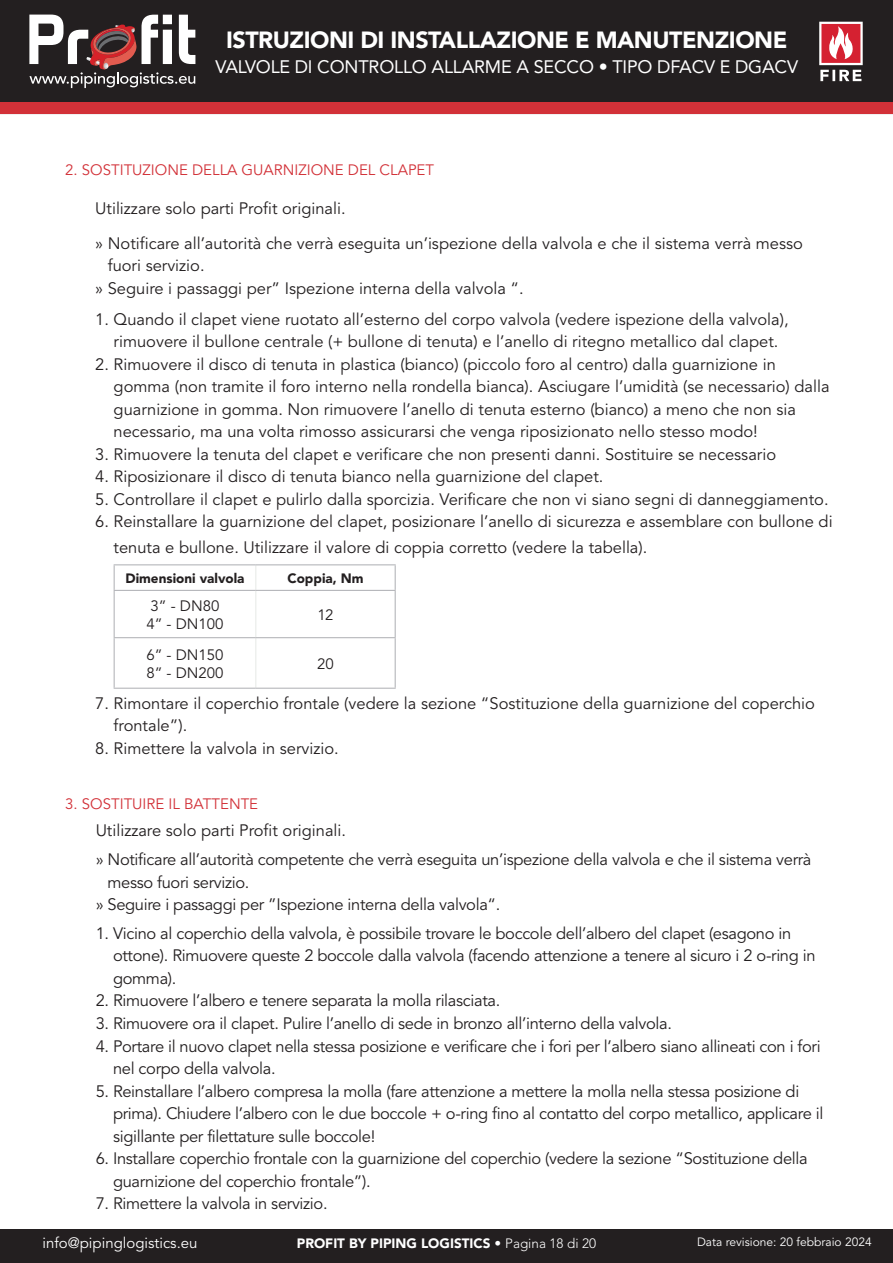
<style>
.page{position:relative;width:893px;height:1263px;background:#fff}
.page>*{position:absolute;margin:0;border:0;box-sizing:border-box;transform-origin:0 0}
.t1{font:900 23.25px "Avenir LT Std";letter-spacing:-.02em;color:#fff}
.t2{font:18px "Avenir LT Std";letter-spacing:-.01em;color:#fff}
.t3{font:16.5px/22.5px "Avenir LT Std";color:#231f20}
.t4{font:16.5px/22.5px "Avenir LT Std";letter-spacing:-.02em;color:#231f20}
.t5{font:15px "Avenir LT Std";color:#d23138}
.t6{font:15px/18px "Avenir LT Std";color:#231f20}
.t7{font:15px "Avenir LT Std";color:#fff}
.t8{font:900 13.5px "Avenir LT Std";color:#fff}
.t9{font:900 13.5px "Avenir LT Std";color:#231f20}
.t10{font:12px "Avenir LT Std";color:#fff}
.s1{font-weight:300}
</style>
<div class="page">
<div style="left:0;top:1229px;width:893px;height:34px;background:#231f20"></div>
<div style="left:0;top:0;width:893px;height:103px;background:#231f20"></div>
<svg style="left:29px;top:15px;width:166px;height:73px"></svg>
<div style="left:0;top:103px;width:893px;height:11px;background:#d23138"></div>
<svg style="left:819px;top:22px;width:44px;height:59px"></svg>
<svg style="left:255px;top:565px;width:1px;height:25px"></svg>
<hr style="left:255px;top:591px;width:1px;height:46px;background:#e8eae8">
<hr style="left:255px;top:638px;width:1px;height:50px;background:#e8eae8">
<hr style="left:114px;top:564px;width:142px;height:1px;background:#b2b3b7">
<svg style="left:114px;top:565px;width:1px;height:25px"></svg>
<hr style="left:256px;top:564px;width:140px;height:1px;background:#b2b3b7">
<svg style="left:395px;top:565px;width:1px;height:25px"></svg>
<hr style="left:114px;top:590px;width:142px;height:1px;background:#b2b3b7">
<hr style="left:256px;top:590px;width:140px;height:1px;background:#b2b3b7">
<hr style="left:114px;top:591px;width:1px;height:46px;background:#b2b3b7">
<hr style="left:395px;top:591px;width:1px;height:46px;background:#b2b3b7">
<hr style="left:114px;top:637px;width:142px;height:1px;background:#b2b3b7">
<hr style="left:114px;top:638px;width:1px;height:50px;background:#b2b3b7">
<hr style="left:256px;top:637px;width:140px;height:1px;background:#b2b3b7">
<hr style="left:395px;top:638px;width:1px;height:50px;background:#b2b3b7">
<hr style="left:114px;top:688px;width:142px;height:1px;background:#b2b3b7">
<hr style="left:256px;top:688px;width:140px;height:1px;background:#b2b3b7">
<h1 class="t1" style="left:226px;top:26px;width:563px">ISTRUZIONI DI INSTALLAZIONE E MANUTENZIONE</h1>
<p class="t2" style="left:215px;top:56px;width:584px">VALVOLE DI CONTROLLO ALLARME A SECCO • TIPO DFACV E DGACV</p>
<p class="t5" style="left:65px;top:162px;width:370px">2. SOSTITUZIONE DELLA GUARNIZIONE DEL CLAPET</p>
<p class="t3" style="left:95px;top:191px;width:709px;line-height:35.1px">Utilizzare solo parti Profit originali.<br>» Notificare all’autorità che verrà eseguita un’ispezione della valvola e che il sistema verrà messo</p>
<p class="t3" style="left:95px;top:255px;width:430px;text-indent:13px">fuori servizio.<br>» Seguire i passaggi per” Ispezione interna della valvola “.</p>
<p class="t3" style="left:95px;top:308px;width:695px;text-align:center">1. Quando il clapet viene ruotato all’esterno del corpo valvola (vedere ispezione della valvola), rimuovere il bullone centrale (+ bullone di tenuta) e l’anello di ritegno metallico dal clapet.</p>
<p class="t3" style="left:114px;top:353px;width:717px;text-indent:-18px">2. Rimuovere il disco di tenuta in plastica (bianco) (piccolo foro al centro) dalla guarnizione in gomma (non tramite il foro interno nella rondella bianca). Asciugare l’umidità (se necessario) dalla guarnizione in gomma. Non rimuovere l’anello di tenuta esterno (bianco) a meno che non sia necessario, ma una volta rimosso assicurarsi che venga riposizionato nello stesso modo!</p>
<p class="t3" style="left:95px;top:443px;width:682px">3. Rimuovere la tenuta del clapet e verificare che non presenti danni. Sostituire se necessario</p>
<p class="t3" style="left:95px;top:466px;width:510px">4. Riposizionare il disco di tenuta bianco nella guarnizione del clapet.</p>
<p class="t3" style="left:95px;top:488px;width:735px">5. Controllare il clapet e pulirlo dalla sporcizia. Verificare che non vi siano segni di danneggiamento.</p>
<p class="t3" style="left:114px;top:509px;width:720px;line-height:25.5px;text-indent:-18px">6. Reinstallare la guarnizione del clapet, posizionare l’anello di sicurezza e assemblare con bullone di tenuta e bullone. Utilizzare il valore di coppia corretto (vedere la tabella).</p>
<p class="t9" style="left:125px;top:570px;width:121px">Dimensioni valvola</p>
<p class="t9" style="left:287px;top:570px;width:77px">Coppia, Nm</p>
<p class="t6" style="left:146px;top:597px;width:79px">3” - DN80<br>4” - DN100</p>
<p class="t6" style="left:317px;top:606px;width:18px">12</p>
<p class="t6" style="left:146px;top:646px;width:79px">6” - DN150<br>8” - DN200</p>
<p class="t6" style="left:317px;top:655px;width:18px">20</p>
<p class="t3" style="left:114px;top:692px;width:703px;text-indent:-18px">7. Rimontare il coperchio frontale (vedere la sezione “Sostituzione della guarnizione del coperchio frontale”).</p>
<p class="t3" style="left:95px;top:737px;width:245px">8. Rimettere la valvola in servizio.</p>
<p class="t5" style="left:65px;top:795px;width:194px">3. SOSTITUIRE IL BATTENTE</p>
<p class="t4" style="left:96px;top:816px;width:717px;line-height:28.8px">Utilizzare solo parti Profit originali.<br>» Notificare all’autorità competente che verrà eseguita un’ispezione della valvola e che il sistema verrà</p>
<p class="t4" style="left:96px;top:871px;width:406px;text-indent:12px">messo fuori servizio.<br>» Seguire i passaggi per ”Ispezione interna della valvola“.</p>
<p class="t4" style="left:113px;top:922px;width:704px;text-indent:-17px">1. Vicino al coperchio della valvola, è possibile trovare le boccole dell’albero del clapet (esagono in ottone). Rimuovere queste 2 boccole dalla valvola (facendo attenzione a tenere al sicuro i 2 o-ring in gomma).</p>
<p class="t4" style="left:96px;top:990px;width:406px">2. Rimuovere l’albero e tenere separata la molla rilasciata.</p>
<p class="t4" style="left:96px;top:1012px;width:578px">3. Rimuovere ora il clapet. Pulire l’anello di sede in bronzo all’interno della valvola.</p>
<p class="t4" style="left:113px;top:1035px;width:709px;text-indent:-17px">4. Portare il nuovo clapet nella stessa posizione e verificare che i fori per l’albero siano allineati con i fori nel corpo della valvola.</p>
<p class="t4" style="left:113px;top:1080px;width:712px;text-indent:-17px">5. Reinstallare l’albero compresa la molla (fare attenzione a mettere la molla nella stessa posizione di prima). Chiudere l’albero con le due boccole + o-ring fino al contatto del corpo metallico, applicare il sigillante per filettature sulle boccole!</p>
<p class="t4" style="left:113px;top:1147px;width:696px;text-indent:-17px">6. Installare coperchio frontale con la guarnizione del coperchio (vedere la sezione “Sostituzione della guarnizione del coperchio frontale”).</p>
<p class="t4" style="left:96px;top:1192px;width:233px">7. Rimettere la valvola in servizio.</p>
<p class="t7" style="left:43px;top:1234px;width:157px">info@pipinglogistics.eu</p>
<p class="t8" style="left:297px;top:1235px;width:301px">PROFIT BY PIPING LOGISTICS • <span class="s1">Pagina 18 di 20</span></p>
<p class="t10" style="left:697px;top:1235px;width:176px">Data revisione: 20 febbraio 2024</p>
</div>
